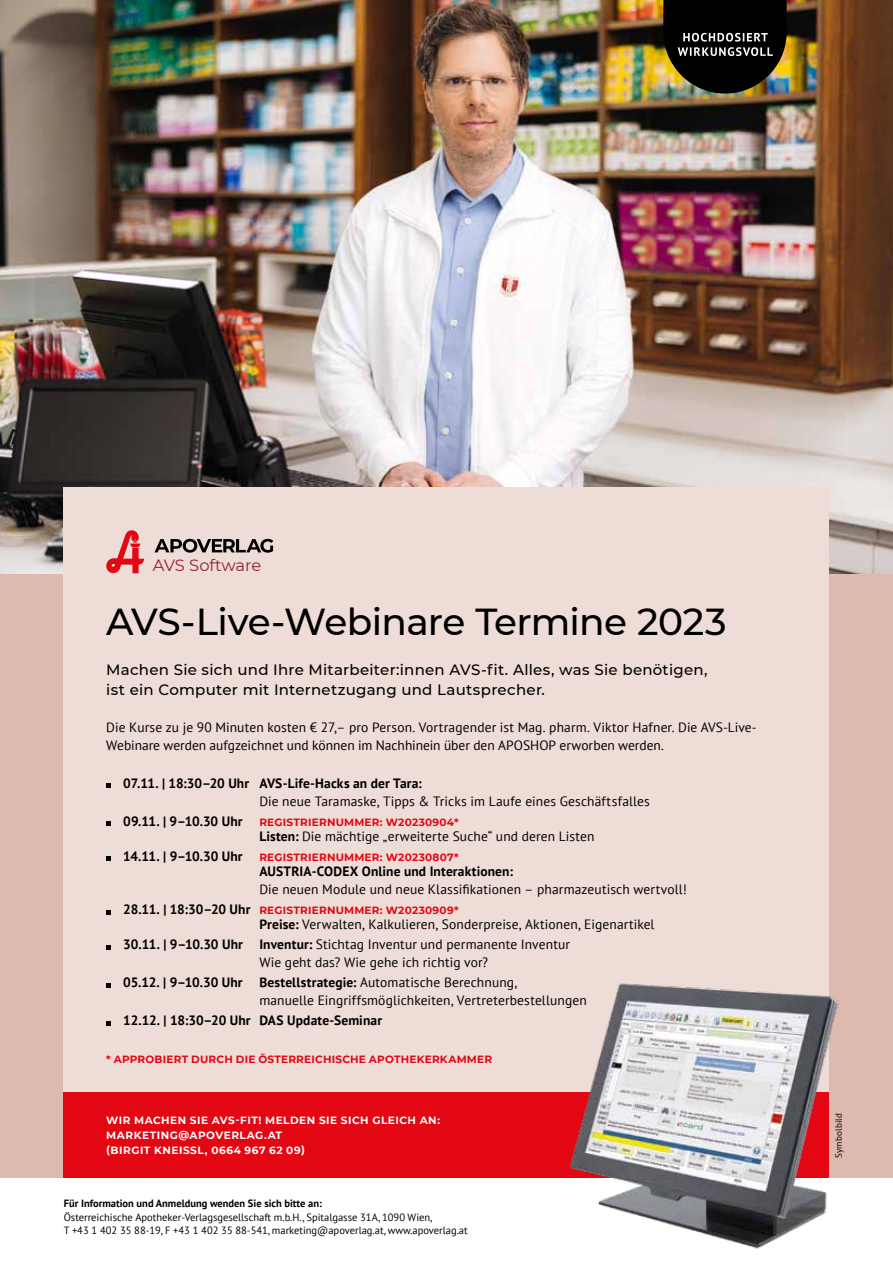
<style>
.page{position:relative;width:893px;height:1263px;background:#fff}
.page>*{position:absolute;margin:0;border:0;box-sizing:border-box;transform-origin:0 0}
.t1{font:500 37.5px "Montserrat";letter-spacing:-.02em;color:#000}
.t2{font:16.35px "Montserrat";letter-spacing:-.01em;color:#971f2a}
.t3{font:500 15px/19.5px "Montserrat";letter-spacing:.015em;color:#000}
.t4{font:13.5px/20.1px "PT Sans";letter-spacing:.01em;color:#000}
.t5{font:700 13.5px "PT Sans";letter-spacing:.01em;color:#000}
.t6{font:700 10.5px "Montserrat";letter-spacing:.02em;color:#e30613}
.t7{font:10.5px/13.6px "PT Sans";color:#000}
.t8{font:700 10.5px/15px "Montserrat";letter-spacing:.05em;color:#fff}
.t9{font:700 10.5px "PT Sans";color:#000}
.t10{font:9px "PT Sans";letter-spacing:.025em;color:#000}
.s1{font-family:"PT Sans";font-size:13.5px;color:#000}
.s2{font-weight:700}
</style>
<div class="page">
<img style="left:0;top:0;width:893px;height:574px">
<div style="left:0;top:574px;width:893px;height:604px;background:#ddb9b0"></div>
<div style="left:64px;top:487px;width:765px;height:606px;background:#eedcd7"></div>
<svg style="left:106px;top:783px;width:4px;height:5px"></svg>
<svg style="left:106px;top:822px;width:4px;height:4px"></svg>
<svg style="left:106px;top:857px;width:4px;height:4px"></svg>
<svg style="left:106px;top:910px;width:4px;height:4px"></svg>
<svg style="left:106px;top:945px;width:4px;height:4px"></svg>
<svg style="left:106px;top:983px;width:4px;height:4px"></svg>
<svg style="left:106px;top:1021px;width:4px;height:4px"></svg>
<div style="left:64px;top:1093px;width:765px;height:85px;background:#e30613"></div>
<img style="left:663px;top:0;width:124px;height:94px">
<svg style="left:106px;top:530px;width:38px;height:43px"></svg>
<svg style="left:154px;top:539px;width:119px;height:14px"></svg>
<img style="left:561px;top:983px;width:278px;height:266px">
<p class="t2" style="left:153px;top:554px;width:110px">AVS Software</p>
<h1 class="t1" style="left:106px;top:596px;width:622px">AVS-Live-Webinare Termine 2023</h1>
<p class="t3" style="left:106px;top:659px;width:603px">Machen Sie sich und Ihre Mitarbeiter:innen AVS-fit. Alles, was Sie benötigen, ist ein Computer mit Internetzugang und Lautsprecher.</p>
<p class="t4" style="left:106px;top:718px;width:652px;line-height:18px">Die Kurse zu je 90 Minuten kosten € 27,– pro Person. Vortragender ist Mag. pharm. Viktor Hafner. Die AVS-Live-<br>Webinare werden aufgzeichnet und können im Nachhinein über den APOSHOP erworben werden.</p>
<p class="t5" style="left:123px;top:774px;width:300px">07.11. | 18:30–20 Uhr AVS-Life-Hacks an der Tara:</p>
<p class="t4" style="left:259px;top:790px;width:392px">Die neue Taramaske, Tipps &amp; Tricks im Laufe eines Geschäftsfalles</p>
<p class="t6" style="left:123px;top:814px;width:337px"><span class="s1">09.11. | 9–10.30 Uhr</span> REGISTRIERNUMMER: W20230904*</p>
<p class="t4" style="left:259px;top:826px;width:337px"><span class="s2">Listen:</span> Die mächtige „erweiterte Suche“ und deren Listen</p>
<p class="t6" style="left:123px;top:850px;width:337px"><span class="s1">14.11. | 9–10.30 Uhr</span> REGISTRIERNUMMER: W20230807*</p>
<p class="t5" style="left:259px;top:862px;width:255px">AUSTRIA-CODEX Online und Interaktionen:</p>
<p class="t4" style="left:259px;top:879px;width:429px">Die neuen Module und neue Klassifikationen – pharmazeutisch wertvoll!</p>
<p class="t6" style="left:123px;top:903px;width:337px"><span class="s1">28.11. | 18:30–20 Uhr</span> REGISTRIERNUMMER: W20230909*</p>
<p class="t4" style="left:123px;top:914px;width:533px;text-indent:136px"><span class="s2">Preise:</span> Verwalten, Kalkulieren, Sonderpreise, Aktionen, Eigenartikel<br><span class="s2">30.11. | 9–10.30 Uhr Inventur:</span> Stichtag Inventur und permanente Inventur</p>
<p class="t4" style="left:123px;top:952px;width:395px;text-indent:136px">Wie geht das? Wie gehe ich richtig vor?<br><span class="s2">05.12. | 9–10.30 Uhr Bestellstrategie:</span> Automatische Berechnung,</p>
<p class="t4" style="left:259px;top:990px;width:329px">manuelle Eingriffsmöglichkeiten, Vertreterbestellungen</p>
<p class="t5" style="left:123px;top:1012px;width:260px">12.12. | 18:30–20 Uhr DAS Update-Seminar</p>
<p class="t6" style="left:106px;top:1051px;width:387px">* APPROBIERT DURCH DIE ÖSTERREICHISCHE APOTHEKERKAMMER</p>
<p class="t8" style="left:106px;top:1112px;width:335px">WIR MACHEN SIE AVS-FIT! MELDEN SIE SICH GLEICH AN:<br>MARKETING@APOVERLAG.AT<br>(BIRGIT KNEISSL, 0664 967 62 09)</p>
<p class="t10" style="left:833px;top:1158px;width:47px;rotate:-90deg">Symbolbild</p>
<p class="t9" style="left:64px;top:1196px;width:260px">Für Information und Anmeldung wenden Sie sich bitte an:</p>
<p class="t7" style="left:64px;top:1210px;width:405px">Österreichische Apotheker-Verlagsgesellschaft m.b.H., Spitalgasse 31A, 1090 Wien,<br>T +43 1 402 35 88-19, F +43 1 402 35 88-541, marketing@apoverlag.at, www.apoverlag.at</p>
</div>
